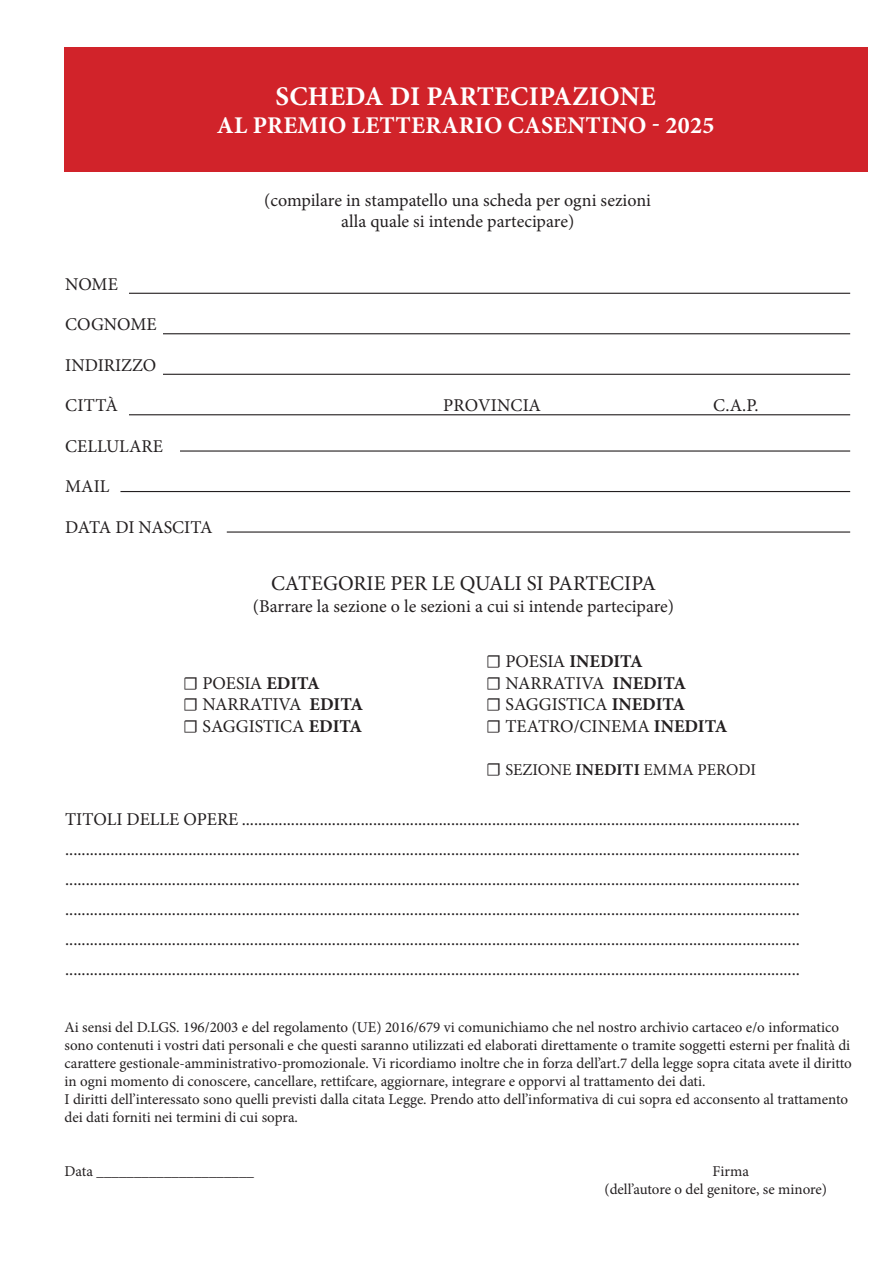
<style>
.page{position:relative;width:893px;height:1263px;background:#fff}
.page>*{position:absolute;margin:0;border:0;box-sizing:border-box;transform-origin:0 0}
.t1{font:700 27px "Minion Pro";letter-spacing:.01em;color:#fff}
.t2{font:700 24px "Minion Pro";letter-spacing:.01em;color:#fff}
.t3{font:21px "Minion Pro";color:#231f20}
.t4{font:18px "Minion Pro";color:#231f20}
.t5{font:18px "Minion Pro";letter-spacing:-.025em;color:#231f20}
.t6{font:16.5px "Minion Pro";color:#231f20}
.t7{font:15px/18px "Minion Pro";color:#231f20}
.s1{font-weight:700}
.s2{font-size:18px}
</style>
<div class="page">
<div style="left:64px;top:47px;width:803px;height:124px;background:#d1232a"></div>
<hr style="left:129px;top:293px;width:721px;height:1px;background:#231f20">
<hr style="left:163px;top:333px;width:687px;height:1px;background:#231f20">
<hr style="left:163px;top:374px;width:687px;height:1px;background:#231f20">
<hr style="left:129px;top:414px;width:721px;height:1px;background:#231f20">
<hr style="left:180px;top:450px;width:670px;height:2px;background:#231f20">
<hr style="left:120px;top:491px;width:730px;height:1px;background:#231f20">
<hr style="left:227px;top:531px;width:623px;height:2px;background:#231f20">
<p class="t1" style="left:275px;top:77px;width:382px">SCHEDA DI PARTECIPAZIONE</p>
<p class="t2" style="left:217px;top:109px;width:499px">AL PREMIO LETTERARIO CASENTINO - 2025</p>
<p class="t4" style="left:264px;top:188px;width:388px">(compilare in stampatello una scheda per ogni sezioni</p>
<p class="t4" style="left:341px;top:210px;width:235px">alla quale si intende partecipare)</p>
<p class="t4" style="left:65px;top:272px;width:54px">NOME</p>
<p class="t4" style="left:65px;top:312px;width:93px">COGNOME</p>
<p class="t4" style="left:65px;top:353px;width:93px">INDIRIZZO</p>
<p class="t4" style="left:65px;top:393px;width:54px">CITTÀ</p>
<p class="t4" style="left:443px;top:393px;width:99px">PROVINCIA</p>
<p class="t4" style="left:713px;top:393px;width:47px">C.A.P.</p>
<p class="t4" style="left:65px;top:434px;width:99px">CELLULARE</p>
<p class="t4" style="left:65px;top:474px;width:46px">MAIL</p>
<p class="t5" style="left:65px;top:515px;width:149px">DATA DI NASCITA</p>
<p class="t3" style="left:271px;top:569px;width:386px">CATEGORIE PER LE QUALI SI PARTECIPA</p>
<p class="t4" style="left:253px;top:594px;width:423px">(Barrare la sezione o le sezioni a cui si intende partecipare)</p>
<p class="t4" style="left:486px;top:649px;width:158px">☐ POESIA <span class="s1">INEDITA</span></p>
<p class="t4" style="left:486px;top:671px;width:201px">☐ NARRATIVA <span class="s1">INEDITA</span></p>
<p class="t4" style="left:486px;top:693px;width:201px">☐ SAGGISTICA <span class="s1">INEDITA</span></p>
<p class="t4" style="left:486px;top:714px;width:243px">☐ TEATRO/CINEMA <span class="s1">INEDITA</span></p>
<p class="t6" style="left:486px;top:759px;width:271px"><span class="s2">☐</span> SEZIONE <span class="s1">INEDITI</span> EMMA PERODI</p>
<p class="t4" style="left:65px;top:807px;width:736px">TITOLI DELLE OPERE ........................................................................................................................................</p>
<p class="t4" style="left:65px;top:837px;width:736px">...................................................................................................................................................................................</p>
<p class="t4" style="left:65px;top:867px;width:736px">...................................................................................................................................................................................</p>
<p class="t4" style="left:65px;top:897px;width:736px">...................................................................................................................................................................................</p>
<p class="t4" style="left:65px;top:927px;width:736px">...................................................................................................................................................................................</p>
<p class="t4" style="left:65px;top:957px;width:736px">...................................................................................................................................................................................</p>
<p class="t4" style="left:183px;top:671px;width:138px">☐ POESIA <span class="s1">EDITA</span></p>
<p class="t4" style="left:183px;top:693px;width:181px">☐ NARRATIVA <span class="s1">EDITA</span></p>
<p class="t4" style="left:183px;top:714px;width:180px">☐ SAGGISTICA <span class="s1">EDITA</span></p>
<p class="t7" style="left:64px;top:1018px;width:776px">Ai sensi del D.LGS. 196/2003 e del regolamento (UE) 2016/679 vi comunichiamo che nel nostro archivio cartaceo e/o informatico</p>
<p class="t7" style="left:64px;top:1036px;width:787px">sono contenuti i vostri dati personali e che questi saranno utilizzati ed elaborati direttamente o tramite soggetti esterni per fnalità di</p>
<p class="t7" style="left:64px;top:1054px;width:789px">carattere gestionale-amministrativo-promozionale. Vi ricordiamo inoltre che in forza dell’art.7 della legge sopra citata avete il diritto in ogni momento di conoscere, cancellare, rettifcare, aggiornare, integrare e opporvi al trattamento dei dati.</p>
<p class="t7" style="left:64px;top:1090px;width:785px">I diritti dell’interessato sono quelli previsti dalla citata Legge. Prendo atto dell’informativa di cui sopra ed acconsento al trattamento</p>
<p class="t7" style="left:64px;top:1108px;width:235px">dei dati forniti nei termini di cui sopra.</p>
<p class="t7" style="left:64px;top:1162px;width:191px">Data _____________________</p>
<p class="t7" style="left:712px;top:1162px;width:38px">Firma</p>
<p class="t7" style="left:604px;top:1180px;width:224px">(dell’autore o del genitore, se minore)</p>
</div>
